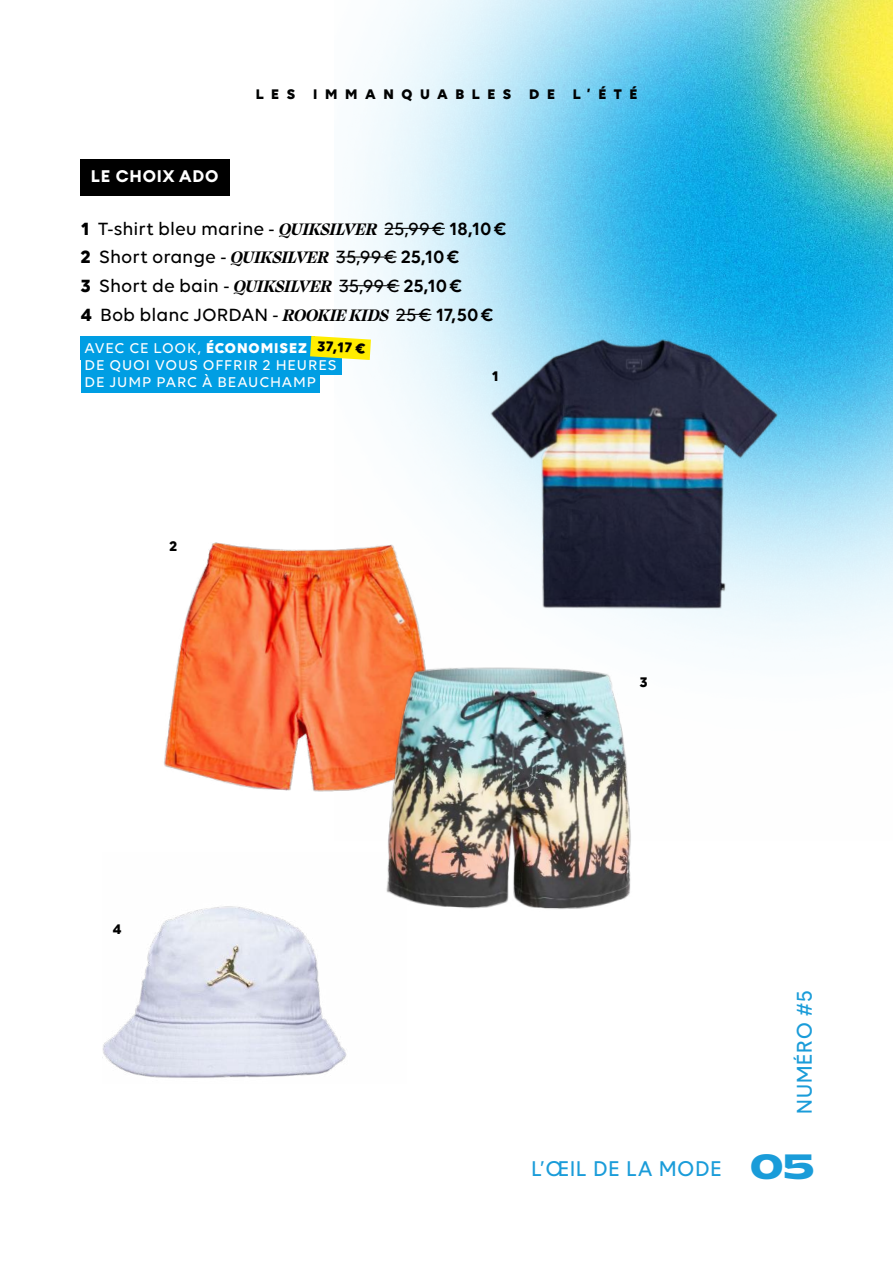
<style>
.page{position:relative;width:893px;height:1263px;background:#fff}
.page>*{position:absolute;margin:0;border:0;box-sizing:border-box;transform-origin:0 0}
.t1{font:800 35.1px "Matrice";color:#1a9cd9}
.t2{font:20.55px "Basetica";letter-spacing:.05em;color:#1a9cd9}
.t3{font:500 19.05px/28.7px "Volte";color:#000}
.t4{font:700 16.65px "Euclid Circular A";letter-spacing:.05em;color:#fff}
.t5{font:500 15.3px/17.2px "Volte";letter-spacing:.06em;color:#fff}
.t6{font:700 15.3px "Volte";color:#000}
.t7{font:700 15px "Volte";letter-spacing:.51em;color:#010202}
.t8{font:700 15px "Volte";color:#000}
.s1{font-weight:700}
.s2{font-family:"Swear Display";font-weight:700;font-style:italic}
.s3{font-weight:600}
</style>
<div class="page">
<img style="left:336px;top:0;width:557px;height:642px">
<img style="left:164px;top:478px;width:276px;height:314px">
<img style="left:332px;top:594px;width:299px;height:315px">
<img style="left:102px;top:853px;width:304px;height:225px">
<img style="left:440px;top:277px;width:360px;height:390px">
<hr style="left:384px;top:228px;width:61px;height:1px;background:#000">
<hr style="left:336px;top:257px;width:61px;height:1px;background:#000">
<hr style="left:339px;top:285px;width:60px;height:1px;background:#000">
<hr style="left:396px;top:314px;width:35px;height:1px;background:#000">
<div style="left:81px;top:336px;width:234px;height:23px;background:#009ee3"></div>
<div style="left:81px;top:352px;width:260px;height:23px;background:#009ee3"></div>
<div style="left:81px;top:369px;width:238px;height:23px;background:#009ee3"></div>
<svg style="left:310px;top:336px;width:61px;height:24px"></svg>
<div style="left:81px;top:159px;width:149px;height:36px;background:#000"></div>
<p class="t4" style="left:91px;top:166px;width:129px">LE CHOIX ADO</p>
<p class="t7" style="left:256px;top:86px;width:383px">LES IMMANQUABLES DE L’ÉTÉ</p>
<p class="t3" style="left:81px;top:214px;width:427px"><span class="s1">1</span> T-shirt bleu marine - <span class="s2">QUIKSILVER</span> 25,99€ <span class="s3">18,10€ </span><span class="s1">2</span> Short orange - <span class="s2">QUIKSILVER</span> 35,99€ <span class="s3">25,10€<br></span><span class="s1">3</span> Short de bain - <span class="s2">QUIKSILVER</span> 35,99€ <span class="s3">25,10€<br></span><span class="s1">4</span> Bob blanc JORDAN - <span class="s2">ROOKIE KIDS</span> 25€ <span class="s3">17,50€</span></p>
<p class="t5" style="left:84px;top:339px;width:286px">AVEC CE LOOK, <span class="s1">ÉCONOMISEZ 174,10€<br></span>DE QUOI VOUS OFFRIR 2 HEURES<br>DE JUMP PARC À BEAUCHAMP</p>
<p class="t6" style="left:318px;top:337px;width:50px;rotate:3deg">37,17 €</p>
<p class="t8" style="left:492px;top:367px;width:8px">1</p>
<p class="t8" style="left:169px;top:537px;width:9px">2</p>
<p class="t8" style="left:640px;top:673px;width:9px">3</p>
<p class="t8" style="left:113px;top:920px;width:10px">4</p>
<p class="t2" style="left:532px;top:1155px;width:191px">L’ŒIL DE LA MODE</p>
<p class="t2" style="left:791px;top:1114px;width:125px;rotate:-90deg">NUMÉRO #5</p>
<h1 class="t1" style="left:750px;top:1139px;width:66px">05</h1>
</div>
